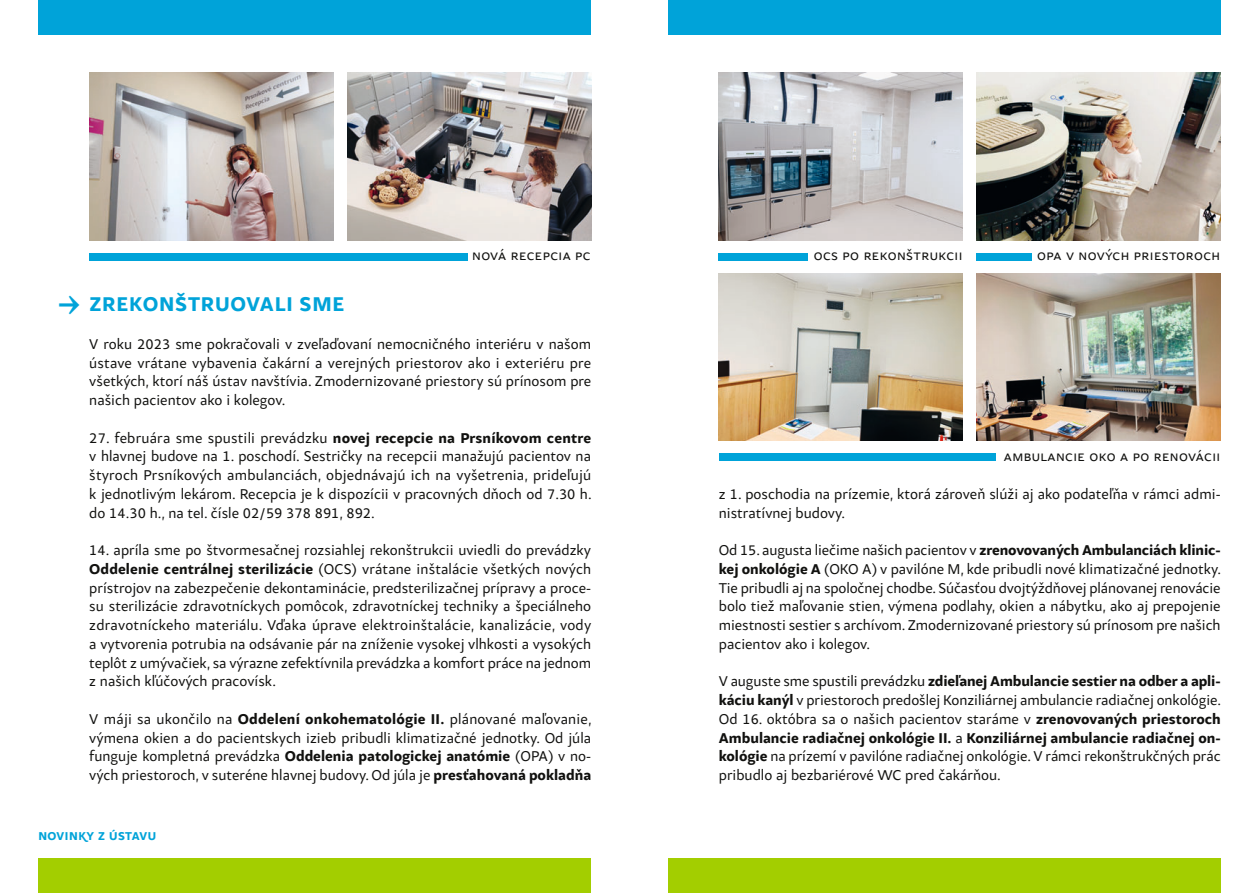
<style>
.page{position:relative;width:1259px;height:893px;background:#fff}
.page>*{position:absolute;margin:0;border:0;box-sizing:border-box;transform-origin:0 0}
.t1{font:500 30px "Samo Sans Pro";color:#00a3d9}
.t2{font:700 21px "Samo Sans Pro";letter-spacing:.035em;color:#00a3d9}
.t3{font:15px/18.8px "Samo Sans Pro";color:#11110f;text-align:justify}
.t4{font:15px "Samo Sans Pro";letter-spacing:.025em;color:#11110f}
.t5{font:700 12px "Samo Sans Pro";letter-spacing:.04em;color:#00a3d9}
.s1{font-weight:700}
</style>
<div class="page">
<div style="left:89px;top:253px;width:379px;height:7px;background:#00a3d9"></div>
<div style="left:719px;top:453px;width:276px;height:8px;background:#00a3d9"></div>
<div style="left:976px;top:253px;width:56px;height:7px;background:#00a3d9"></div>
<div style="left:719px;top:253px;width:89px;height:7px;background:#00a3d9"></div>
<img style="left:347px;top:72px;width:244px;height:168px">
<img style="left:976px;top:273px;width:244px;height:168px">
<img style="left:976px;top:72px;width:244px;height:168px">
<img style="left:89px;top:72px;width:244px;height:168px">
<img style="left:719px;top:273px;width:244px;height:168px">
<img style="left:719px;top:72px;width:244px;height:168px">
<div style="left:38px;top:0;width:553px;height:34px;background:#00a3d9"></div>
<div style="left:668px;top:0;width:552px;height:34px;background:#00a3d9"></div>
<div style="left:38px;top:859px;width:553px;height:34px;background:#a3ce00"></div>
<div style="left:668px;top:859px;width:552px;height:34px;background:#a3ce00"></div>
<p class="t4" style="left:472px;top:249px;width:120px">nová recepcia pc</p>
<h1 class="t1" style="left:58px;top:293px;width:25px">→</h1>
<h2 class="t2" style="left:89px;top:296px;width:256px">ZREKONŠTRUOVALI SME</h2>
<p class="t3" style="left:89px;top:336px;width:503px">V roku 2023 sme pokračovali v zveľaďovaní nemocničného interiéru v našom ústave vrátane vybavenia čakární a verejných priestorov ako i exteriéru pre všetkých, ktorí náš ústav navštívia. Zmodernizované priestory sú prínosom pre našich pacientov ako i kolegov.</p>
<p class="t3" style="left:89px;top:429px;width:504px">27. februára sme spustili prevádzku <span class="s1">novej recepcie na Prsníkovom centre </span>v hlavnej budove na 1. poschodí. Sestričky na recepcii manažujú pacientov na štyroch Prsníkových ambulanciách, objednávajú ich na vyšetrenia, prideľujú k jednotlivým lekárom. Recepcia je k dispozícii v pracovných dňoch od 7.30 h. do 14.30 h., na tel. čísle 02/59 378 891, 892.</p>
<p class="t3" style="left:89px;top:542px;width:503px">14. apríla sme po štvormesačnej rozsiahlej rekonštrukcii uviedli do prevádzky <span class="s1">Oddelenie centrálnej sterilizácie</span> (OCS) vrátane inštalácie všetkých nových prístrojov na zabezpečenie dekontaminácie, predsterilizačnej prípravy a proce&shy;su sterilizácie zdravotníckych pomôcok, zdravotníckej techniky a špeciálneho zdravotníckeho materiálu. Vďaka úprave elektroinštalácie, kanalizácie, vody a vytvorenia potrubia na odsávanie pár na zníženie vysokej vlhkosti a vysokých teplôt z umývačiek, sa výrazne zefektívnila prevádzka a komfort práce na jednom z našich kľúčových pracovísk.</p>
<p class="t3" style="left:89px;top:711px;width:504px">V máji sa ukončilo na <span class="s1">Oddelení onkohematológie II.</span> plánované maľovanie, výmena okien a do pacientskych izieb pribudli klimatizačné jednotky. Od júla funguje kompletná prevádzka <span class="s1">Oddelenia patologickej anatómie</span> (OPA) v no&shy;vých priestoroch, v suteréne hlavnej budovy. Od júla je <span class="s1">presťahovaná pokladňa</span></p>
<p class="t5" style="left:38px;top:831px;width:119px">NOVINKY Z ÚSTAVU</p>
<p class="t4" style="left:814px;top:249px;width:150px">ocs po rekonštrukcii</p>
<p class="t4" style="left:1037px;top:249px;width:184px">opa v nových priestoroch</p>
<p class="t4" style="left:1004px;top:450px;width:218px">ambulancie oko a po renovácii</p>
<p class="t3" style="left:719px;top:486px;width:503px">z 1. poschodia na prízemie, ktorá zároveň slúži aj ako podateľňa v rámci admi&shy;nistratívnej budovy.</p>
<p class="t3" style="left:719px;top:542px;width:504px">Od 15. augusta liečime našich pacientov v <span class="s1">zrenovovaných Ambulanciách klinic&shy;kej onkológie A</span> (OKO A) v pavilóne M, kde pribudli nové klimatizačné jednotky.<br>Tie pribudli aj na spoločnej chodbe. Súčasťou dvojtýždňovej plánovanej renovácie bolo tiež maľovanie stien, výmena podlahy, okien a nábytku, ako aj prepojenie miestnosti sestier s archívom. Zmodernizované priestory sú prínosom pre našich pacientov ako i kolegov.</p>
<p class="t3" style="left:719px;top:673px;width:504px">V auguste sme spustili prevádzku <span class="s1">zdieľanej Ambulancie sestier na odber a apli&shy;káciu kanýl</span> v priestoroch predošlej Konziliárnej ambulancie radiačnej onkológie.<br>Od 16. októbra sa o našich pacientov staráme v <span class="s1">zrenovovaných priestoroch Ambulancie radiačnej onkológie II.</span> a <span class="s1">Konziliárnej ambulancie radiačnej on&shy;kológie</span> na prízemí v pavilóne radiačnej onkológie. V rámci rekonštrukčných prác pribudlo aj bezbariérové WC pred čakárňou.</p>
</div>
